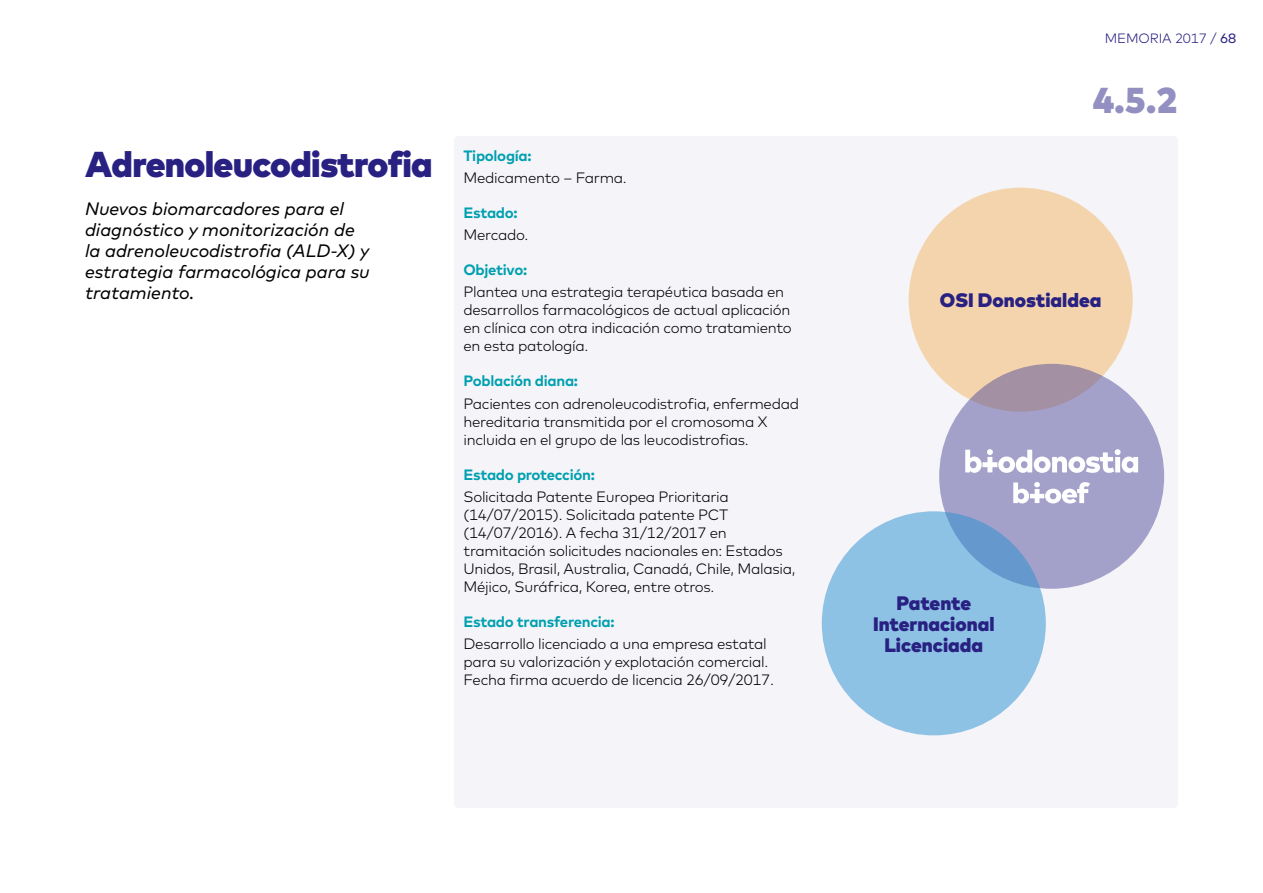
<style>
.page{position:relative;width:1263px;height:893px;background:#fff}
.page>*{position:absolute;margin:0;border:0;box-sizing:border-box;transform-origin:0 0}
.t1{font:900 36px "Bio Mark";letter-spacing:-.02em;color:#282182}
.t2{font:900 36px "Bio Mark";color:#9390c1}
.t3{font:900 19.5px/21px "Bio Mark";color:#282182;text-align:center}
.t4{font:italic 18px/21px "Bio Mark";color:#000}
.t5{font:300 15px/18px "Bio Mark";letter-spacing:-.02em;color:#000}
.t6{font:700 15px "Bio Mark";letter-spacing:-.02em;color:#00a0af}
.t7{font:300 13.5px "Bio Mark";letter-spacing:-.01em;color:#282182}
.s1{font-weight:400}
</style>
<div class="page">
<div style="left:454px;top:136px;width:724px;height:672px;background:#f4f4f9;border-radius:4px"></div>
<div style="left:909px;top:188px;width:224px;height:224px;background:#f4d4ac;border-radius:50%"></div>
<svg style="left:939px;top:364px;width:225px;height:225px;background:#a39fc4"></svg>
<svg style="left:822px;top:511px;width:224px;height:224px;background:#8abee2"></svg>
<svg style="left:965px;top:449px;width:173px;height:24px"></svg>
<svg style="left:1013px;top:482px;width:77px;height:21px"></svg>
<h1 class="t1" style="left:85px;top:141px;width:349px">Adrenoleucodistrofia</h1>
<p class="t4" style="left:85px;top:198px;width:286px">Nuevos biomarcadores para el diagnóstico y monitorización de la adrenoleucodistrofia (ALD-X) y estrategia farmacológica para su tratamiento.</p>
<p class="t6" style="left:463px;top:146px;width:70px">Tipología:</p>
<p class="t5" style="left:463px;top:169px;width:165px">Medicamento – Farma.</p>
<p class="t6" style="left:463px;top:203px;width:56px">Estado:</p>
<p class="t5" style="left:463px;top:226px;width:66px">Mercado.</p>
<p class="t6" style="left:463px;top:260px;width:65px">Objetivo:</p>
<p class="t5" style="left:463px;top:283px;width:330px">Plantea una estrategia terapéutica basada en desarrollos farmacológicos de actual aplicación en clínica con otra indicación como tratamiento en esta patología.</p>
<p class="t6" style="left:463px;top:371px;width:116px">Población diana:</p>
<p class="t5" style="left:463px;top:394px;width:337px">Pacientes con adrenoleucodistrofia, enfermedad hereditaria transmitida por el cromosoma X incluida en el grupo de las leucodistrofias.</p>
<p class="t6" style="left:463px;top:465px;width:133px">Estado protección:</p>
<p class="t5" style="left:463px;top:488px;width:334px">Solicitada Patente Europea Prioritaria (14/07/2015). Solicitada patente PCT (14/07/2016). A fecha 31/12/2017 en tramitación solicitudes nacionales en: Estados Unidos, Brasil, Australia, Canadá, Chile, Malasia, Méjico, Suráfrica, Korea, entre otros.</p>
<p class="t6" style="left:463px;top:612px;width:153px">Estado transferencia:</p>
<p class="t5" style="left:463px;top:635px;width:312px">Desarrollo licenciado a una empresa estatal para su valorización y explotación comercial.<br>Fecha firma acuerdo de licencia 26/09/2017.</p>
<p class="t7" style="left:1105px;top:30px;width:133px">MEMORIA 2017 / <span class="s1">68</span></p>
<h1 class="t2" style="left:1093px;top:77px;width:86px">4.5.2</h1>
<h2 class="t3" style="left:940px;top:289px;width:163px">OSI Donostialdea</h2>
<h2 class="t3" style="left:873px;top:592px;width:123px">Patente<br>Internacional<br>Licenciada</h2>
</div>
